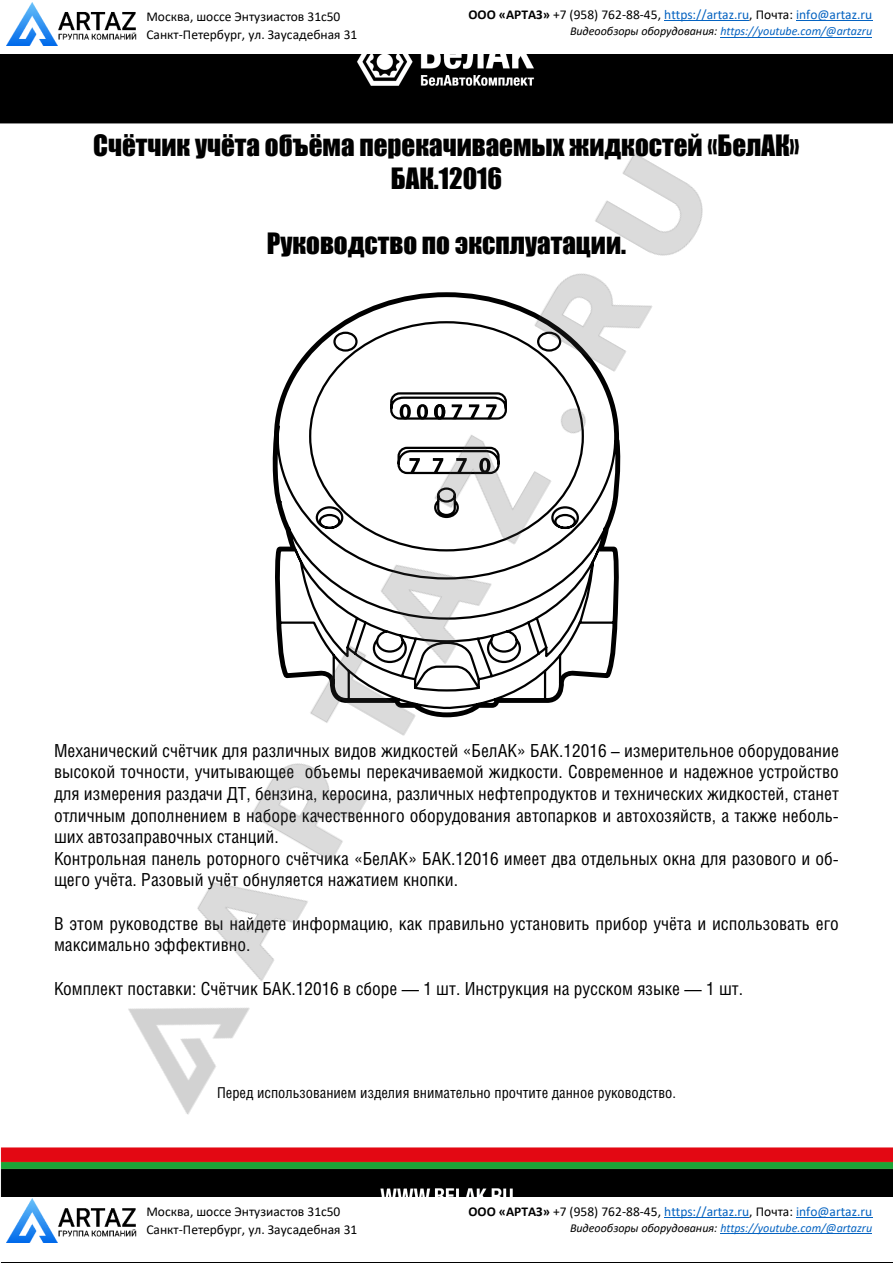
<style>
.page{position:relative;width:893px;height:1263px;background:#fff}
.page>*{position:absolute;margin:0;border:0;box-sizing:border-box;transform-origin:0 0}
.t1{font:27px/32.4px "Impact";color:#000;text-align:center}
.t2{font:18px/21.6px "Helios Cond C";color:#000}
.t3{font:15px "Helios Cond C";color:#000}
.t4{font:13.5px "Calibri";color:#0563c1}
.t5{font:13.5px/17.7px "Calibri";color:#000}
.t6{font:italic 12px "Calibri";letter-spacing:-.005em;color:#0563c1}
.s1{font-weight:700;color:#000}
.s2{color:#000}
</style>
<div class="page">
<img style="left:0;top:54px;width:893px;height:1209px">
<div style="left:0;top:1197px;width:138px;height:64px;background:#fff"></div>
<div style="left:138px;top:1197px;width:246px;height:64px;background:#fff"></div>
<div style="left:384px;top:1197px;width:509px;height:64px;background:#fff"></div>
<hr style="left:664px;top:1217px;width:85px;height:1px;background:#0563c1">
<hr style="left:796px;top:1217px;width:76px;height:1px;background:#0563c1">
<hr style="left:720px;top:1233px;width:152px;height:1px;background:#0563c1">
<img style="left:6px;top:1199px;width:130px;height:43px">
<img style="left:81px;top:132px;width:663px;height:997px">
<hr style="left:664px;top:20px;width:85px;height:1px;background:#0563c1">
<hr style="left:796px;top:20px;width:76px;height:1px;background:#0563c1">
<hr style="left:720px;top:37px;width:152px;height:1px;background:#0563c1">
<img style="left:6px;top:2px;width:130px;height:44px">
<p class="t5" style="left:146px;top:9px;width:213px">Москва, шоссе Энтузиастов 31с50<br>Санкт-Петербург, ул. Заусадебная 31</p>
<p class="t4" style="left:468px;top:9px;width:405px"><span class="s1">ООО «АРТАЗ»</span> <span class="s2">+7 (958) 762-88-45,</span> https://artaz.ru<span class="s2">, Почта:</span> info@artaz.ru</p>
<p class="t6" style="left:570px;top:26px;width:304px"><span class="s2">Видеообзоры оборудования:</span> https://youtube.com/@artazru</p>
<h1 class="t1" style="left:93px;top:129px;width:708px">Счётчик учёта объёма перекачиваемых жидкостей «БелАК»<br>БАК.12016</h1>
<h1 class="t1" style="left:267px;top:226px;width:361px">Руководство по эксплуатации.</h1>
<p class="t2" style="left:54px;top:739px;width:786px">Механический счётчик для различных видов жидкостей «БелАК» БАК.12016 – измерительное оборудование высокой точности, учитывающее объемы перекачиваемой жидкости. Современное и надежное устройство для измерения раздачи ДТ, бензина, керосина, различных нефтепродуктов и технических жидкостей, станет отличным дополнением в наборе качественного оборудования автопарков и автохозяйств, а также неболь&shy;ших автозаправочных станций.<br>Контрольная панель роторного счётчика «БелАК» БАК.12016 имеет два отдельных окна для разового и об&shy;щего учёта. Разовый учёт обнуляется нажатием кнопки.</p>
<p class="t2" style="left:54px;top:912px;width:786px">В этом руководстве вы найдете информацию, как правильно установить прибор учёта и использовать его максимально эффективно.</p>
<p class="t2" style="left:54px;top:977px;width:691px">Комплект поставки: Счётчик БАК.12016 в сборе — 1 шт. Инструкция на русском языке — 1 шт.</p>
<p class="t3" style="left:217px;top:1083px;width:460px">Перед использованием изделия внимательно прочтите данное руководство.</p>
<p class="t5" style="left:146px;top:1204px;width:213px">Москва, шоссе Энтузиастов 31с50<br>Санкт-Петербург, ул. Заусадебная 31</p>
<p class="t4" style="left:468px;top:1206px;width:405px"><span class="s1">ООО «АРТАЗ»</span> <span class="s2">+7 (958) 762-88-45,</span> https://artaz.ru<span class="s2">, Почта:</span> info@artaz.ru</p>
<p class="t6" style="left:570px;top:1223px;width:304px"><span class="s2">Видеообзоры оборудования:</span> https://youtube.com/@artazru</p>
</div>
